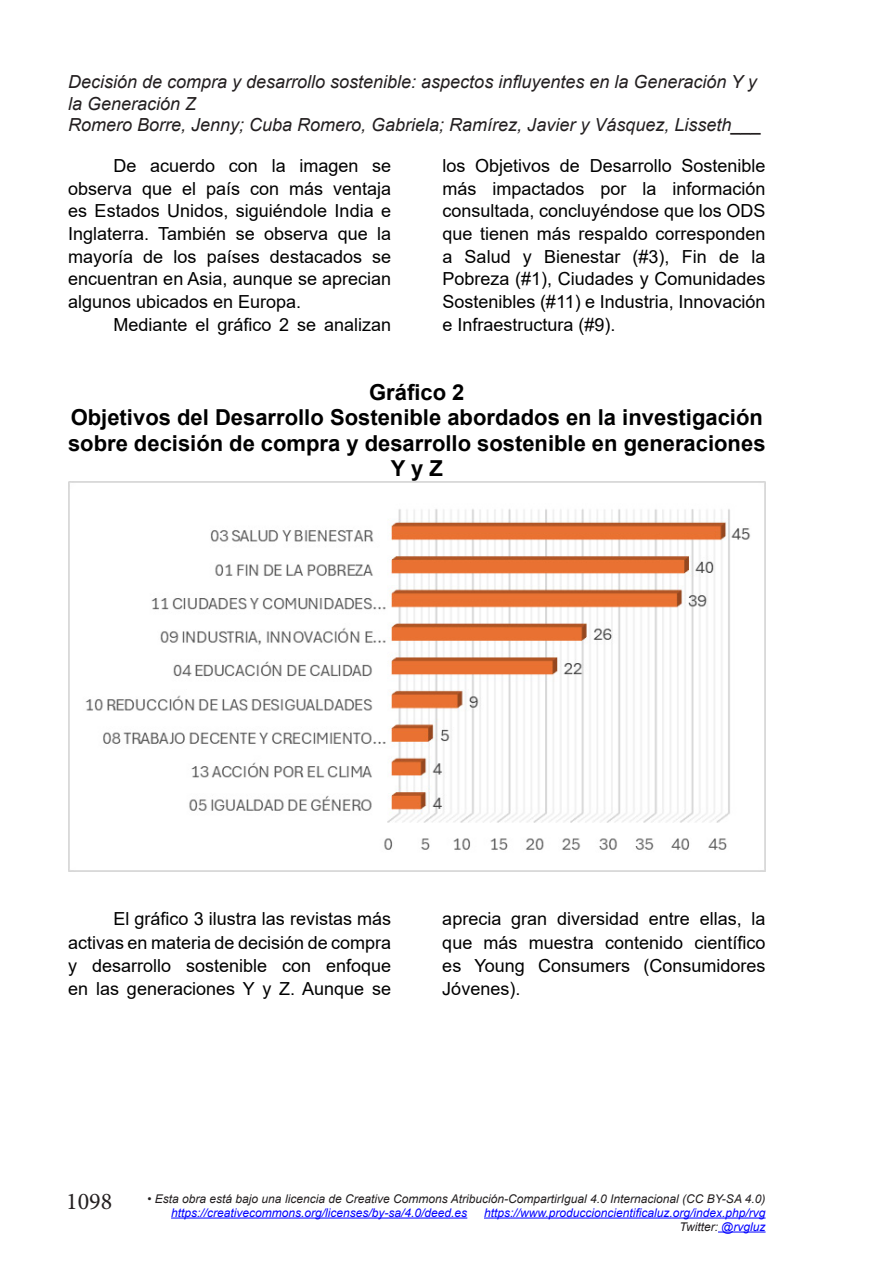
<style>
.page{position:relative;width:879px;height:1276px;background:#fff}
.page>*{position:absolute;margin:0;border:0;box-sizing:border-box;transform-origin:0 0}
.t1{font:24px "Minion Pro";color:#231f20}
.t2{font:700 22px/25.4px "Arial";color:#000;text-align:center}
.t3{font:18px/22.6px "Arial";color:#000;text-align:justify}
.t4{font:italic 18px/21.6px "Arial";color:#231f20}
.t5{font:italic 12px/14px "Arial";color:#00f;text-align:right}
.t6{font:italic 12px "Arial";color:#231f20}
.s1{color:#231f20}
</style>
<div class="page">
<hr style="left:171px;top:1217px;width:296px;height:1px;background:#00f">
<hr style="left:484px;top:1217px;width:281px;height:1px;background:#00f">
<hr style="left:718px;top:1231px;width:47px;height:1px;background:#00f">
<img style="left:68px;top:482px;width:697px;height:389px">
<p class="t4" style="left:68px;top:71px;width:695px">Decisión de compra y desarrollo sostenible: aspectos influyentes en la Generación Y y la Generación Z<br>Romero Borre, Jenny; Cuba Romero, Gabriela; Ramírez, Javier y Vásquez, Lisseth___</p>
<p class="t3" style="left:68px;top:154px;width:325px;text-indent:45px">De acuerdo con la imagen se observa que el país con más ventaja es Estados Unidos, siguiéndole India e Inglaterra. También se observa que la mayoría de los países destacados se encuentran en Asia, aunque se aprecian algunos ubicados en Europa.</p>
<p class="t3" style="left:113px;top:313px;width:279px">Mediante el gráfico 2 se analizan</p>
<p class="t3" style="left:442px;top:154px;width:325px">los Objetivos de Desarrollo Sostenible más impactados por la información consultada, concluyéndose que los ODS que tienen más respaldo corresponden a Salud y Bienestar (#3), Fin de la Pobreza (#1), Ciudades y Comunidades Sostenibles (#11) e Industria, Innovación e Infraestructura (#9).</p>
<p class="t2" style="left:68px;top:379px;width:699px">Gráfico 2<br>Objetivos del Desarrollo Sostenible abordados en la investigación sobre decisión de compra y desarrollo sostenible en generaciones Y y Z</p>
<p class="t3" style="left:68px;top:907px;width:325px;line-height:23.4px;text-indent:45px">El gráfico 3 ilustra las revistas más activas en materia de decisión de compra y desarrollo sostenible con enfoque en las generaciones Y y Z. Aunque se</p>
<p class="t3" style="left:442px;top:907px;width:325px;line-height:23.4px">aprecia gran diversidad entre ellas, la que más muestra contenido científico es Young Consumers (Consumidores Jóvenes).</p>
<h1 class="t1" style="left:66px;top:1185px;width:48px">1098</h1>
<p class="t6" style="left:147px;top:1190px;width:620px">• Esta obra está bajo una licencia de Creative Commons Atribución-CompartirIgual 4.0 Internacional (CC BY-SA 4.0)</p>
<p class="t5" style="left:171px;top:1205px;width:298px">https://creativecommons.org/licenses/by-sa/4.0/deed.es</p>
<p class="t5" style="left:484px;top:1205px;width:283px">https://www.produccioncientificaluz.org/index.php/rvg<br><span class="s1">Twitter:</span> @rvgluz</p>
</div>
